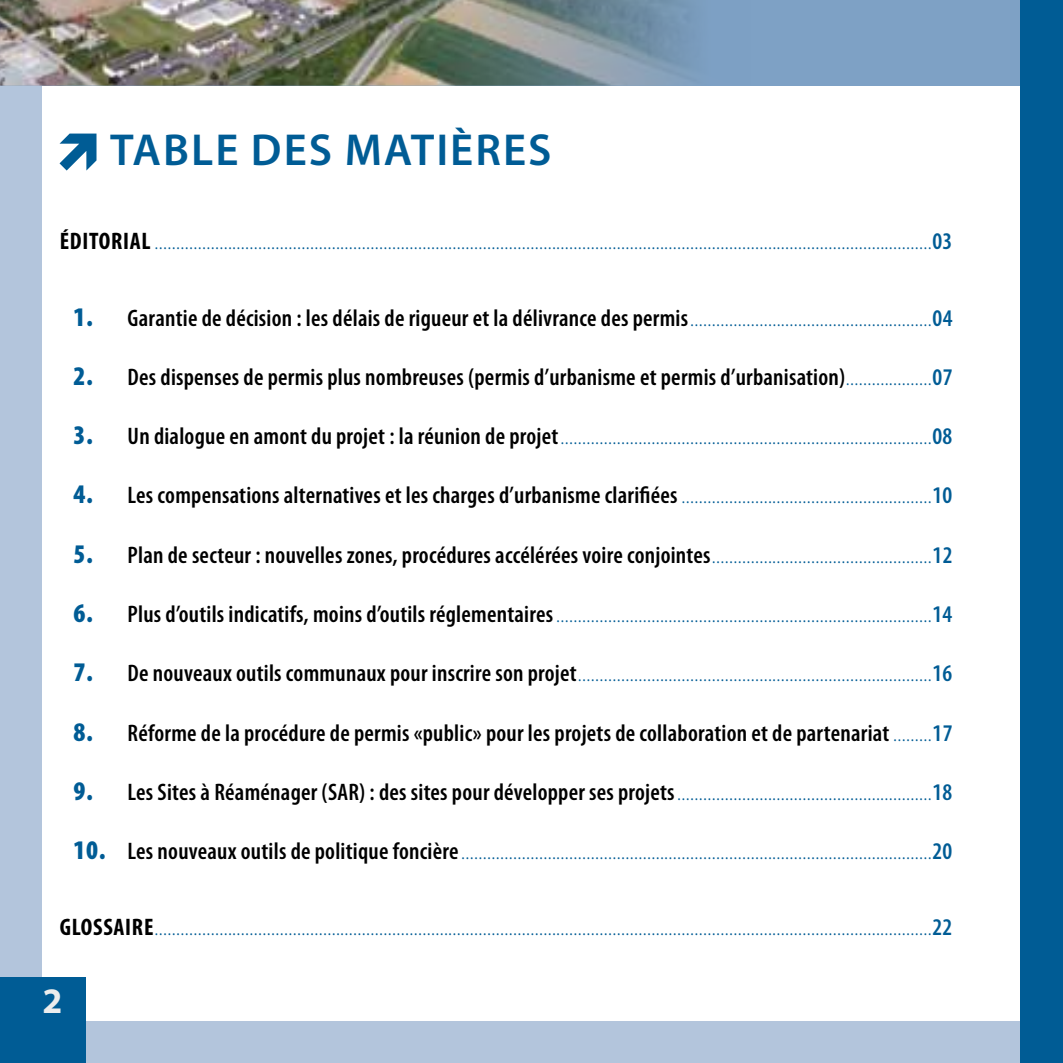
<style>
.page{position:relative;width:1063px;height:1063px;background:#b3c5dc}
.page>*{position:absolute;margin:0;border:0;box-sizing:border-box;transform-origin:0 0}
.t1{font:600 45px "Myriad Pro";letter-spacing:.045em;color:#005c95}
.t2{font:700 36px "Myriad Pro";color:#eceded}
.t3{font:300 condensed 24px "Myriad Pro";color:#005c95}
.t4{font:600 condensed 24px "Myriad Pro";letter-spacing:.01em;color:#000}
.s1{font-weight:700;color:#000}
.s2{font-weight:600}
.s3{font-weight:900;font-size:27px;color:#005c95}
.s4{font-weight:300;color:#005c95}
.s5{color:#005c95}
.s6{font-weight:900;font-size:27px}
.s7{font-weight:600;color:#000}
</style>
<div class="page">
<div style="left:43px;top:43px;width:1020px;height:977px;background:#fff"></div>
<div style="left:0;top:0;width:1063px;height:85px;background:#7ea1c5"></div>
<img style="left:0;top:0;width:695px;height:85px">
<div style="left:0;top:978px;width:85px;height:85px;background:#005c95"></div>
<svg style="left:60px;top:134px;width:37px;height:37px"></svg>
<div style="left:1020px;top:0;width:43px;height:1063px;background:#005c95"></div>
<h1 class="t1" style="left:110px;top:121px;width:443px">TABLE DES MATIÈRES</h1>
<p class="t3" style="left:60px;top:229px;width:894px"><span class="s1">ÉDITORIAL</span>.....................................................................................................................................................................................<span class="s2">03</span></p>
<p class="t4" style="left:74px;top:305px;width:880px"><span class="s3">1.</span> Garantie de décision : les délais de rigueur et la délivrance des permis<span class="s4">.........................................................</span><span class="s5">04</span></p>
<p class="t4" style="left:74px;top:364px;width:880px"><span class="s3">2.</span> Des dispenses de permis plus nombreuses (permis d’urbanisme et permis d’urbanisation)<span class="s4">.....................</span><span class="s5">07</span></p>
<p class="t3" style="left:74px;top:423px;width:880px"><span class="s6">3.</span> <span class="s7">Un dialogue en amont du projet : la réunion de projet</span>.......................................................................................<span class="s2">08</span></p>
<p class="t4" style="left:74px;top:482px;width:880px"><span class="s3">4.</span> Les compensations alternatives et les charges d’urbanisme clarifiées<span class="s4">...........................................................</span><span class="s5">10</span></p>
<p class="t4" style="left:74px;top:542px;width:880px"><span class="s3">5.</span> Plan de secteur : nouvelles zones, procédures accélérées voire conjointes<span class="s4">....................................................</span><span class="s5">12</span></p>
<p class="t3" style="left:74px;top:601px;width:880px"><span class="s6">6.</span> <span class="s7">Plus d’outils indicatifs, moins d’outils réglementaires</span>........................................................................................<span class="s2">14</span></p>
<p class="t3" style="left:74px;top:661px;width:880px"><span class="s6">7.</span> <span class="s7">De nouveaux outils communaux pour inscrire son projet</span>...................................................................................<span class="s2">16</span></p>
<p class="t4" style="left:74px;top:720px;width:880px"><span class="s3">8.</span> Réforme de la procédure de permis «public» pour les projets de collaboration et de partenariat<span class="s4">..........</span><span class="s5">17</span></p>
<p class="t3" style="left:74px;top:779px;width:880px"><span class="s6">9.</span> <span class="s7">Les Sites à Réaménager (SAR) : des sites pour développer ses projets</span>............................................................<span class="s2">18</span></p>
<p class="t3" style="left:74px;top:838px;width:880px"><span class="s6">10.</span> <span class="s7">Les nouveaux outils de politique foncière</span>..............................................................................................................<span class="s2">20</span></p>
<p class="t3" style="left:60px;top:915px;width:894px"><span class="s1">GLOSSAIRE</span>.....................................................................................................................................................................................<span class="s2">22</span></p>
<h2 class="t2" style="left:43px;top:977px;width:21px">2</h2>
</div>
